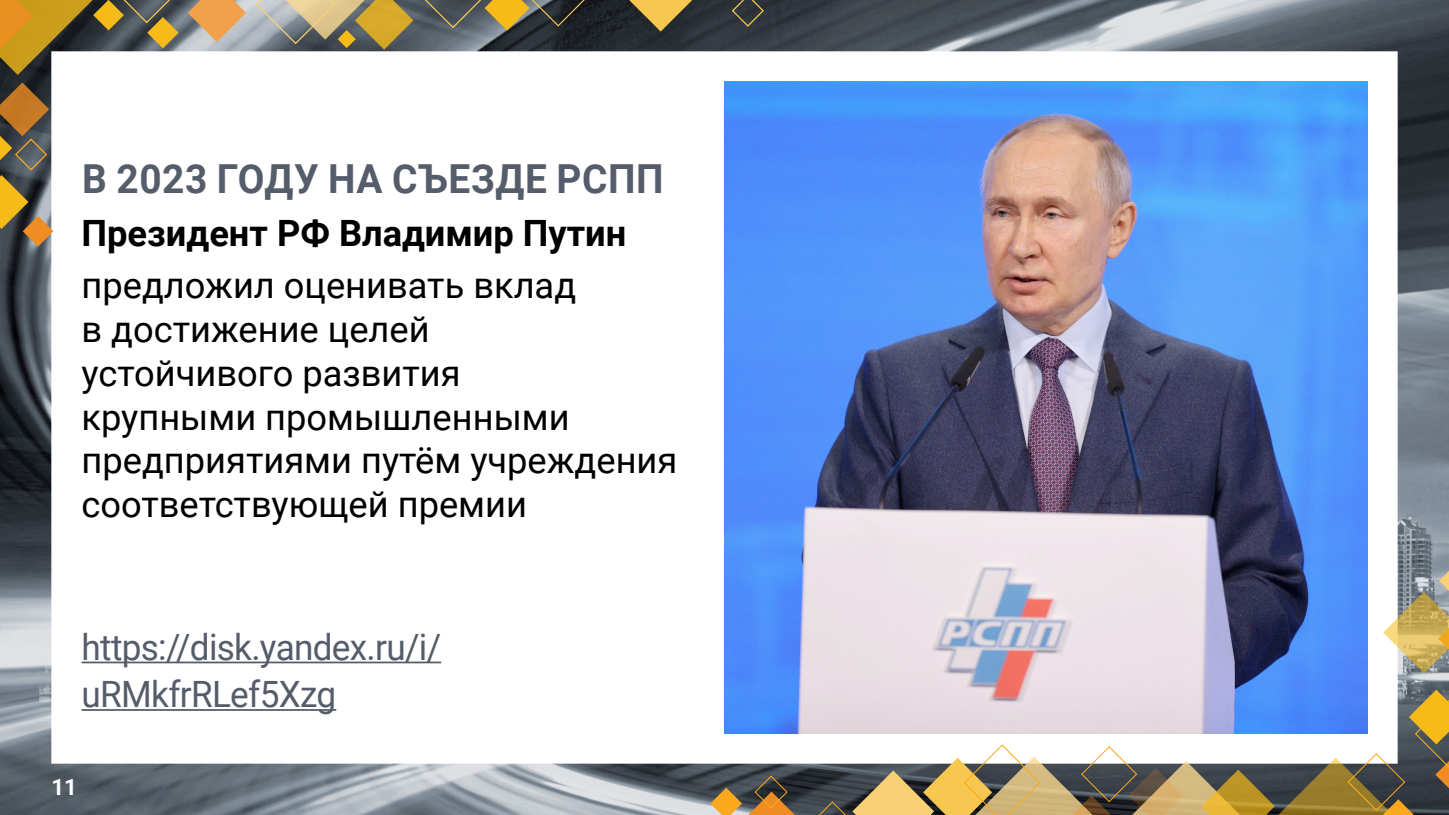
<style>
.page{position:relative;width:1449px;height:815px;background:#fff}
.page>*{position:absolute;margin:0;border:0;box-sizing:border-box;transform-origin:0 0}
.t1{font:700 40px "Roboto";letter-spacing:.015em;color:#555d6a}
.t2{font:36.25px/43.8px "Roboto";color:#000}
.t3{font:36.25px/47.5px "Roboto";letter-spacing:-.02em;color:#555d6a}
.t4{font:700 36.25px "Roboto";color:#000}
.t5{font:700 22.5px "Roboto";color:#fff}
</style>
<div class="page">
<img style="left:0;top:0;width:1448px;height:815px">
<svg style="left:731px;top:0;width:33px;height:28px"></svg>
<svg style="left:612px;top:0;width:97px;height:32px;background:#685c39"></svg>
<svg style="left:0;top:82px;width:53px;height:164px;background:#7d6845"></svg>
<svg style="left:0;top:0;width:586px;height:76px"></svg>
<svg style="left:1382px;top:565px;width:66px;height:108px"></svg>
<svg style="left:710px;top:689px;width:738px;height:126px"></svg>
<hr style="left:81px;top:661px;width:360px;height:2px;background:#555d6a">
<hr style="left:81px;top:709px;width:255px;height:2px;background:#555d6a">
<img style="left:724px;top:81px;width:643px;height:652px">
<p class="t1" style="left:82px;top:151px;width:583px">В 2023 ГОДУ НА СЪЕЗДЕ РСПП</p>
<p class="t4" style="left:81px;top:207px;width:546px">Президент РФ Владимир Путин</p>
<p class="t2" style="left:81px;top:262px;width:597px">предложил оценивать вклад<br>в достижение целей<br>устойчивого развития<br>крупными промышленными предприятиями путём учреждения соответствующей премии</p>
<p class="t3" style="left:81px;top:622px;width:361px">https://disk.yandex.ru/i/ uRMkfrRLef5Xzg</p>
<p class="t5" style="left:51px;top:771px;width:27px">11</p>
</div>
